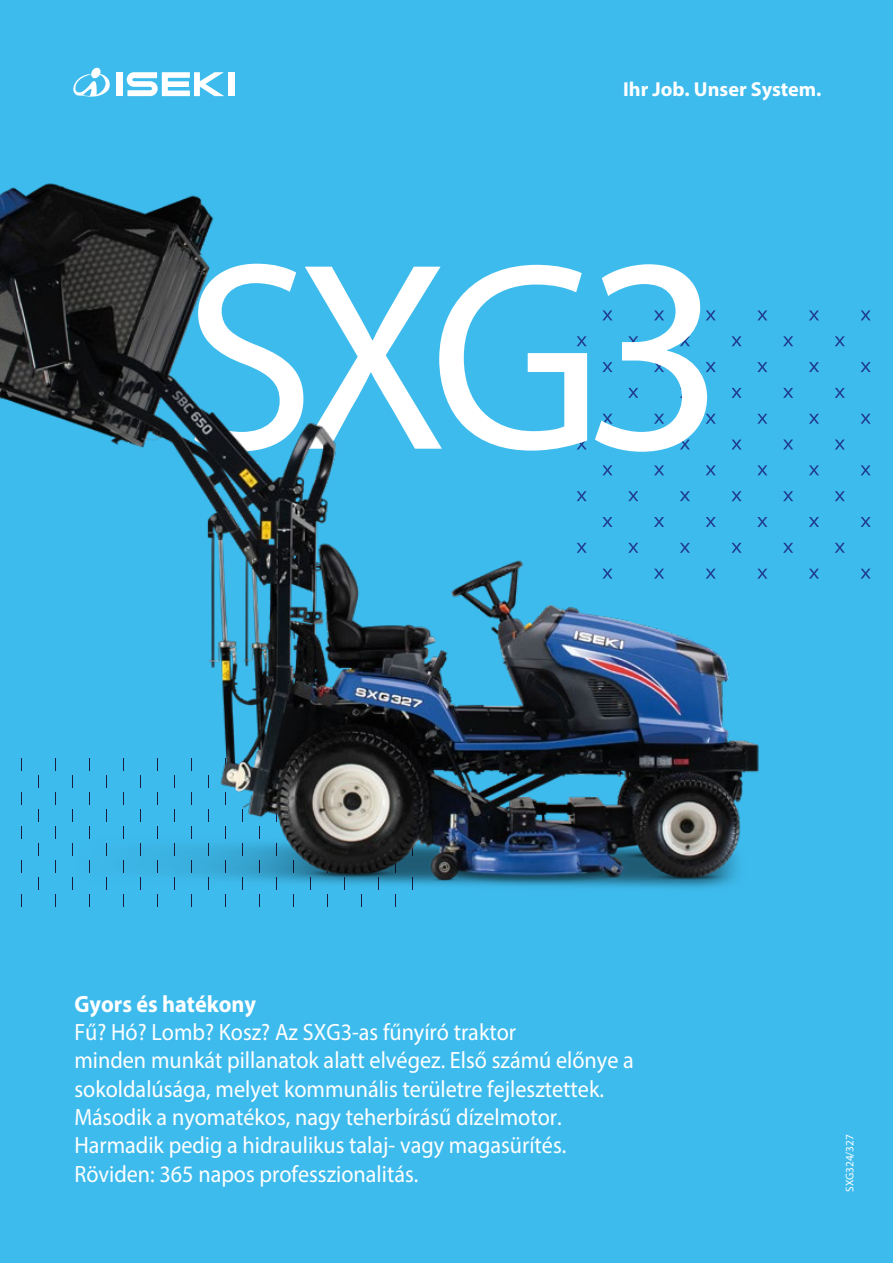
<style>
.page{position:relative;width:893px;height:1263px;background:#3ebbed}
.page>*{position:absolute;margin:0;border:0;box-sizing:border-box;transform-origin:0 0}
.t1{font:270px "Myriad Pro";letter-spacing:-.07em;color:#fff}
.t2{font:23.7px/28.3px "Myriad Pro";color:#fff;scale:.94 1}
.t3{font:700 23.7px "Myriad Pro";color:#fff;scale:.94 1}
.t4{font:700 20.25px "Myriad Pro";color:#fff}
.t5{font:11.25px "Myriad Pro";color:#fff}
.s1{font-size:279px}
</style>
<div class="page">
<svg style="left:861px;top:310px;width:10px;height:10px"></svg>
<svg style="left:861px;top:362px;width:10px;height:10px"></svg>
<svg style="left:861px;top:414px;width:10px;height:10px"></svg>
<svg style="left:861px;top:465px;width:10px;height:10px"></svg>
<svg style="left:861px;top:517px;width:10px;height:10px"></svg>
<svg style="left:861px;top:569px;width:10px;height:10px"></svg>
<svg style="left:809px;top:310px;width:10px;height:10px"></svg>
<svg style="left:835px;top:336px;width:10px;height:10px"></svg>
<svg style="left:809px;top:362px;width:10px;height:10px"></svg>
<svg style="left:835px;top:388px;width:10px;height:10px"></svg>
<svg style="left:809px;top:414px;width:10px;height:10px"></svg>
<svg style="left:835px;top:440px;width:10px;height:9px"></svg>
<svg style="left:809px;top:465px;width:10px;height:10px"></svg>
<svg style="left:835px;top:491px;width:10px;height:10px"></svg>
<svg style="left:809px;top:517px;width:10px;height:10px"></svg>
<svg style="left:835px;top:543px;width:10px;height:10px"></svg>
<svg style="left:809px;top:569px;width:10px;height:10px"></svg>
<svg style="left:783px;top:336px;width:10px;height:10px"></svg>
<svg style="left:783px;top:388px;width:10px;height:10px"></svg>
<svg style="left:783px;top:440px;width:10px;height:9px"></svg>
<svg style="left:783px;top:491px;width:10px;height:10px"></svg>
<svg style="left:783px;top:543px;width:10px;height:10px"></svg>
<svg style="left:73px;top:68px;width:37px;height:29px"></svg>
<div style="left:117px;top:72px;width:6px;height:24px;background:#fff"></div>
<div style="left:228px;top:72px;width:7px;height:24px;background:#fff"></div>
<svg style="left:127px;top:72px;width:97px;height:24px"></svg>
<img style="left:0;top:183px;width:768px;height:724px">
<p class="t4" style="left:623px;top:76px;width:200px">Ihr Job. Unser System.</p>
<h1 class="t1" style="left:114px;top:192px;width:683px">SXG<span class="s1">3</span>+</h1>
<h1 class="t1" style="left:183px;top:192px;width:543px">SXG<span class="s1">3</span></h1>
<p class="t3" style="left:74px;top:988px;width:195px">Gyors és hatékony</p>
<p class="t2" style="left:74px;top:1017px;width:597px">Fű? Hó? Lomb? Kosz? Az SXG3-as fűnyíró traktor<br>minden munkát pillanatok alatt elvégez. Első számú előnye a sokoldalúsága, melyet kommunális területre fejlesztettek.<br>Második a nyomatékos, nagy teherbírásű dízelmotor.<br>Harmadik pedig a hidraulikus talaj- vagy magasürítés.<br>Röviden: 365 napos professzionalitás.</p>
<p class="t5" style="left:843px;top:1192px;width:59px;rotate:-90deg">SXG324/327</p>
</div>
